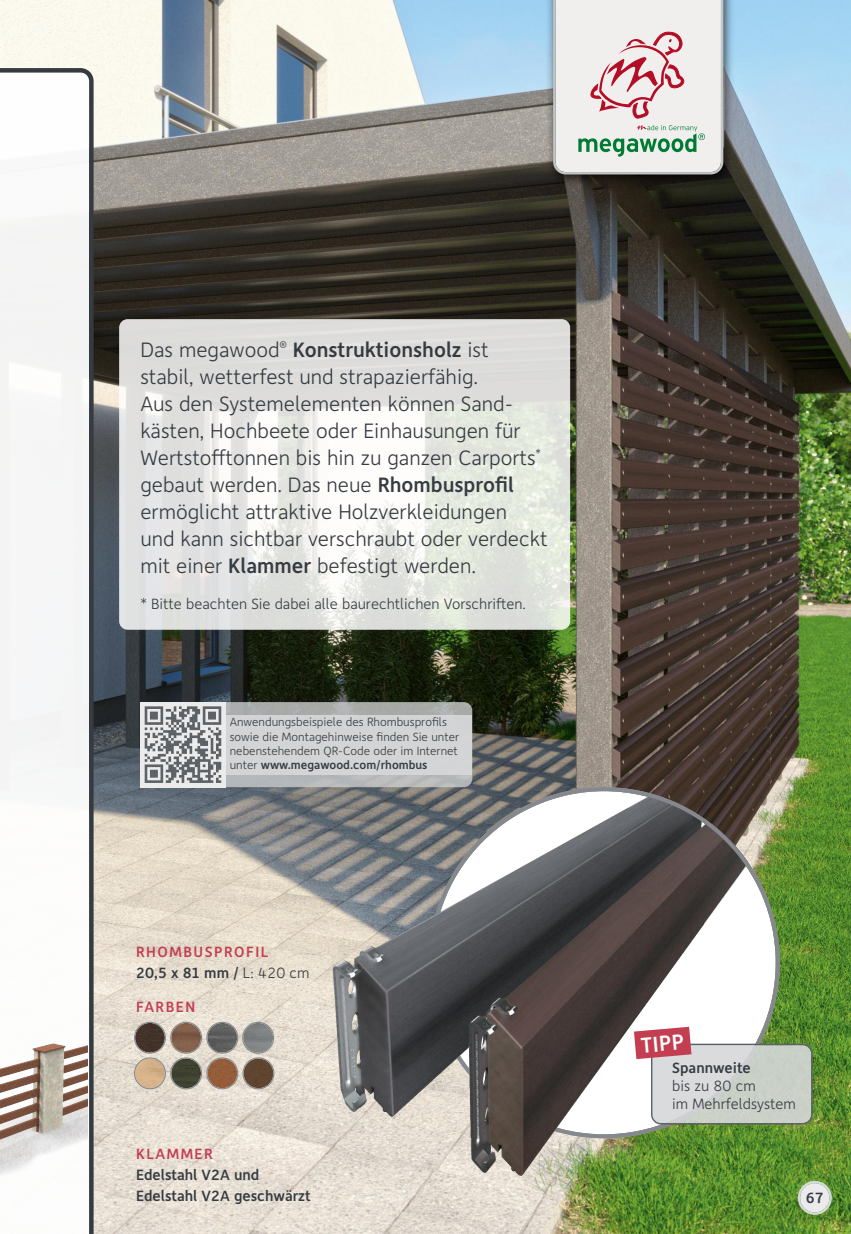
<style>
.page{position:relative;width:851px;height:1234px;background:#fff}
.page>*{position:absolute;margin:0;border:0;box-sizing:border-box;transform-origin:0 0}
.t1{font:500 21.9px "Depot";color:#fff}
.t2{font:300 21px/27px "Depot";color:#353b41}
.t3{font:300 15px/18px "Depot";color:#353b41}
.t4{font:500 15px/21px "Depot";color:#353b41}
.t5{font:500 15px/21px "Depot";letter-spacing:.1em;color:#c33e51}
.t6{font:300 12px/14.4px "Depot";color:#353b41}
.s1{font-weight:500}
.s2{color:#353b41}
.s3{font-weight:300;color:#353b41}
</style>
<div class="page">
<img style="left:0;top:0;width:850px;height:1233px">
<svg style="left:0;top:68px;width:94px;height:1165px"></svg>
<img style="left:0;top:1035px;width:87px;height:198px">
<div style="left:204px;top:702px;width:268px;height:85px;background:#cccecf;border-radius:9px;opacity:.8"></div>
<div style="left:225px;top:714px;width:247px;height:60px;background:#d6d8d9"></div>
<svg style="left:140px;top:702px;width:85px;height:85px"></svg>
<svg style="left:145px;top:706px;width:76px;height:76px;background:#a1a3a6"></svg>
<div style="left:119px;top:319px;width:451px;height:310px;background:#fff;border-radius:9px;opacity:.85"></div>
<svg style="left:797px;top:1180px;width:34px;height:34px"></svg>
<img style="left:543px;top:0;width:195px;height:191px">
<svg style="left:553px;top:0;width:170px;height:174px;background:#e1dcda"></svg>
<svg style="left:708px;top:787px;width:71px;height:350px"></svg>
<img style="left:329px;top:787px;width:379px;height:392px">
<svg style="left:134px;top:1021px;width:140px;height:68px;background:#9d8f81"></svg>
<img style="left:0;top:809px;width:17px;height:133px">
<svg style="left:634px;top:1026px;width:178px;height:98px;background:#cdc6c0"></svg>
<p class="t2" style="left:140px;top:338px;width:408px">Das megawood<sup>®</sup> <span class="s1">Konstruktionsholz</span> ist<br>stabil, wetterfest und strapazierfähig.<br>Aus den Systemelementen können Sand&shy;kästen, Hochbeete oder Einhausungen für Wertstofftonnen bis hin zu ganzen Carports<sup>* </sup>gebaut werden. Das neue <span class="s1">Rhombusprofil </span>ermöglicht attraktive Holzverkleidungen<br>und kann sichtbar verschraubt oder verdeckt mit einer <span class="s1">Klammer</span> befestigt werden.</p>
<p class="t3" style="left:140px;top:596px;width:387px">* Bitte beachten Sie dabei alle baurechtlichen Vorschriften.</p>
<p class="t6" style="left:230px;top:716px;width:231px">Anwendungsbeispiele des Rhombusprofils sowie die Montagehinweise finden Sie unter nebenstehendem QR-Code oder im Internet unter <span class="s1">www.megawood.com/rhombus</span></p>
<p class="t5" style="left:136px;top:942px;width:175px">RHOMBUSPROFIL<br><span class="s2">20,5 x 81 mm /</span> <span class="s3">L: 420 cm</span></p>
<p class="t5" style="left:136px;top:997px;width:60px">FARBEN</p>
<p class="t5" style="left:136px;top:1144px;width:78px">KLAMMER</p>
<p class="t4" style="left:136px;top:1165px;width:176px">Edelstahl V2A und<br>Edelstahl V2A geschwärzt</p>
<p class="t1" style="left:640px;top:1037px;width:45px;rotate:-5deg">TIPP</p>
<p class="t4" style="left:672px;top:1058px;width:80px">Spannweite</p>
<p class="t3" style="left:672px;top:1077px;width:125px">bis zu 80 cm<br>im Mehrfeldsystem</p>
<p class="t4" style="left:805px;top:1188px;width:19px">67</p>
</div>
